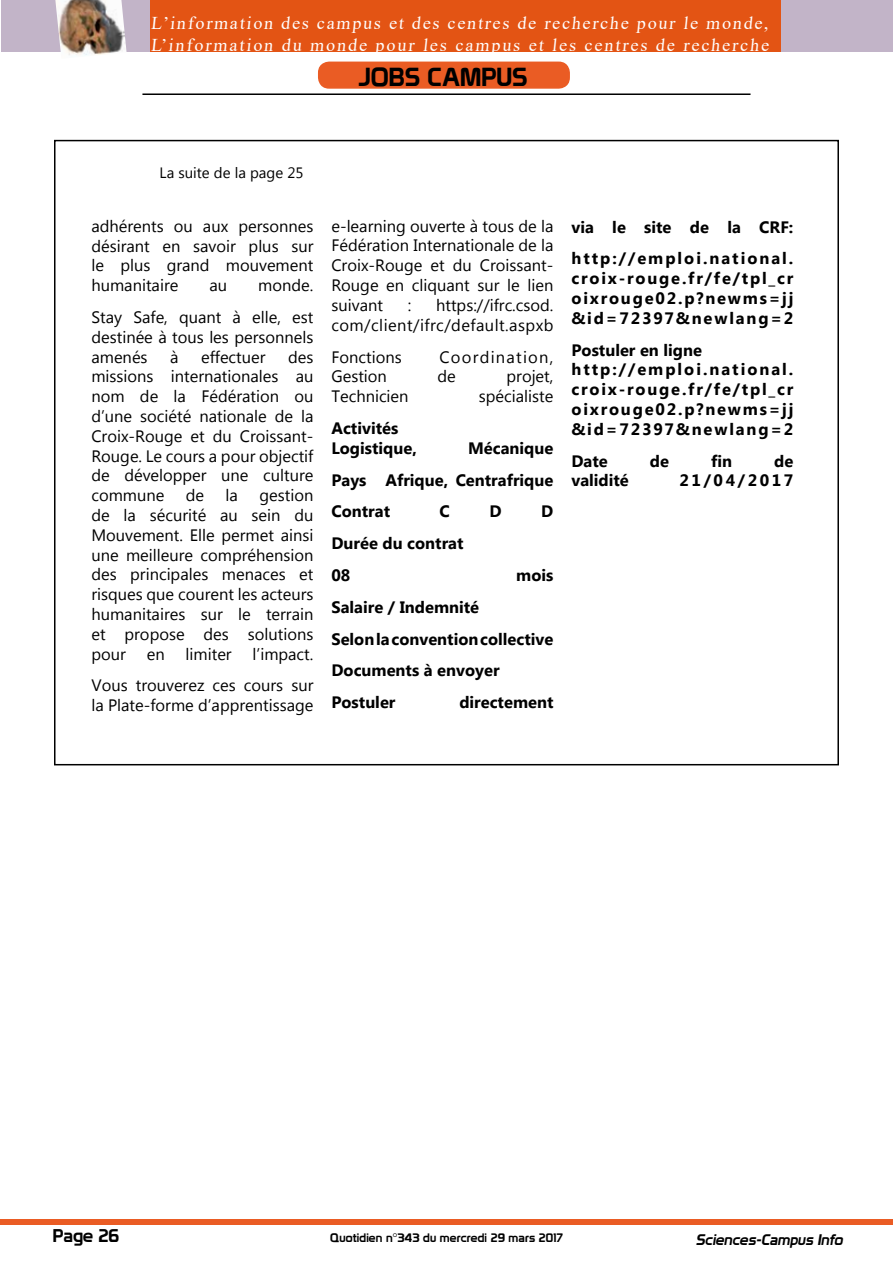
<style>
.page{position:relative;width:893px;height:1263px;background:#fff}
.page>*{position:absolute;margin:0;border:0;box-sizing:border-box;transform-origin:0 0}
.t1{font:25.5px "Prototype";color:#000}
.t2{font:18px/21.6px "Times New Roman";letter-spacing:.105em;color:#fff}
.t3{font:18px "Prototype";color:#000}
.t4{font:16.5px/19.8px "Myanmar Text";color:#000;text-align:justify}
.t5{font:700 16.5px/31.8px "Myanmar Text";color:#000}
.t6{font:700 16.5px/19.8px "Myanmar Text";letter-spacing:.11em;color:#000}
.t7{font:16.5px/19.8px "Myanmar Text";letter-spacing:.025em;color:#000;text-align:right}
.t8{font:700 16.5px/31.8px "Myanmar Text";letter-spacing:.12em;color:#000}
.t9{font:16.5px "Myanmar Text";letter-spacing:.075em;color:#000}
.t10{font:italic 15px "Prototype";color:#000}
.t11{font:15px "Myanmar Text";color:#000}
.t12{font:12px "Prototype";letter-spacing:.01em;color:#000}
</style>
<div class="page">
<div style="left:1px;top:1219px;width:892px;height:6px;background:#ea5c24"></div>
<hr style="left:142px;top:93px;width:608px;height:2px;background:#000">
<div style="left:319px;top:62px;width:250px;height:26px;background:#ea5c24;border-radius:11px"></div>
<div style="left:318px;top:62px;width:252px;height:27px;border:2px solid #ea5c24;border-radius:11px"></div>
<div style="left:1px;top:0;width:892px;height:51px;background:#c2b4c8"></div>
<div style="left:151px;top:0;width:630px;height:51px;background:#e35414"></div>
<img style="left:55px;top:0;width:72px;height:55px">
<p class="t2" style="left:151px;top:12px;width:622px">L’information des campus et des centres de recherche pour le monde,<br>L’information du monde pour les campus et les centres de recherche</p>
<h1 class="t1" style="left:359px;top:61px;width:170px">JOBS CAMPUS</h1>
<p class="t11" style="left:160px;top:164px;width:145px">La suite de la page 25</p>
<p class="t4" style="left:91px;top:216px;width:224px">adhérents ou aux personnes désirant en savoir plus sur le plus grand mouvement humanitaire</p>
<p class="t4" style="left:91px;top:269px;width:224px;line-height:31.8px;text-align:right">monde.<br>Stay Safe, quant à elle, est</p>
<p class="t4" style="left:91px;top:327px;width:224px">destinée à tous les personnels amenés</p>
<p class="t4" style="left:209px;top:275px;width:19px">au</p>
<p class="t4" style="left:170px;top:347px;width:10px">à</p>
<p class="t4" style="left:201px;top:347px;width:66px">effectuer</p>
<p class="t4" style="left:91px;top:347px;width:224px;text-indent:197px">des missions internationales au nom de la Fédération ou d’une société nationale de la Croix-Rouge et du Croissant-Rouge. Le cours a pour objectif de développer une culture commune</p>
<p class="t4" style="left:186px;top:485px;width:20px">de</p>
<p class="t4" style="left:226px;top:485px;width:14px">la</p>
<p class="t4" style="left:91px;top:485px;width:224px;text-indent:168px">gestion de la sécurité au sein du Mouvement. Elle permet ainsi une meilleure compréhension des principales menaces et risques que courent les acteurs humanitaires sur le terrain et propose des solutions pour</p>
<p class="t4" style="left:91px;top:638px;width:224px;line-height:31.8px;text-align:right">l’impact.<br>Vous trouverez ces cours sur</p>
<p class="t4" style="left:91px;top:695px;width:224px">la Plate-forme d’apprentissage</p>
<p class="t4" style="left:147px;top:644px;width:19px">en</p>
<p class="t4" style="left:186px;top:644px;width:48px">limiter</p>
<p class="t4" style="left:331px;top:216px;width:224px">e-learning ouverte à tous de la Fédération Internationale de la Croix-Rouge et du Croissant-Rouge en cliquant sur le lien suivant</p>
<p class="t7" style="left:331px;top:295px;width:224px">https://ifrc.csod. com/client/ifrc/default.aspxb</p>
<p class="t4" style="left:331px;top:347px;width:72px">Fonctions</p>
<p class="t9" style="left:439px;top:347px;width:115px">Coordination,</p>
<p class="t4" style="left:331px;top:367px;width:57px">Gestion</p>
<p class="t4" style="left:438px;top:367px;width:20px">de</p>
<p class="t4" style="left:507px;top:367px;width:48px">projet,</p>
<p class="t4" style="left:331px;top:386px;width:79px">Technicien</p>
<p class="t4" style="left:479px;top:386px;width:76px">spécialiste</p>
<p class="t5" style="left:331px;top:418px;width:87px;line-height:19.8px">Activités<br>Logistique,</p>
<p class="t4" style="left:408px;top:295px;width:5px">:</p>
<p class="t5" style="left:331px;top:432px;width:223px;text-align:justify;text-indent:137px">Mécanique Pays Afrique, Centrafrique Contrat</p>
<p class="t5" style="left:439px;top:496px;width:12px">C</p>
<p class="t5" style="left:489px;top:496px;width:14px">D</p>
<p class="t5" style="left:541px;top:496px;width:14px">D</p>
<p class="t5" style="left:331px;top:527px;width:134px">Durée du contrat<br>08</p>
<p class="t5" style="left:516px;top:559px;width:39px">mois</p>
<p class="t5" style="left:331px;top:591px;width:223px">Salaire / Indemnité<br>Selon la convention collective<br>Documents à envoyer<br>Postuler</p>
<p class="t5" style="left:459px;top:686px;width:96px">directement</p>
<p class="t8" style="left:571px;top:211px;width:223px">via le site de la CRF: http://emploi.national.</p>
<p class="t5" style="left:571px;top:269px;width:224px;line-height:19.8px;text-align:justify">croix-rouge.fr/fe/tpl_cr oixrouge02.p?newms=jj &amp;id=72397&amp;newlang=2</p>
<p class="t6" style="left:571px;top:340px;width:224px">Postuler en ligne http://emploi.national. croix-rouge.fr/fe/tpl_cr oixrouge02.p?newms=jj &amp;id=72397&amp;newlang=2</p>
<p class="t5" style="left:571px;top:445px;width:38px">Date</p>
<p class="t5" style="left:650px;top:445px;width:21px">de</p>
<p class="t5" style="left:711px;top:445px;width:22px">fin</p>
<p class="t5" style="left:774px;top:445px;width:21px">de</p>
<p class="t5" style="left:571px;top:465px;width:59px">validité</p>
<p class="t5" style="left:679px;top:465px;width:115px">21/04/2017</p>
<p class="t3" style="left:53px;top:1225px;width:68px">Page 26</p>
<p class="t12" style="left:330px;top:1230px;width:234px">Quotidien n°343 du mercredi 29 mars 2017</p>
<p class="t10" style="left:696px;top:1231px;width:152px">Sciences-Campus Info</p>
</div>
